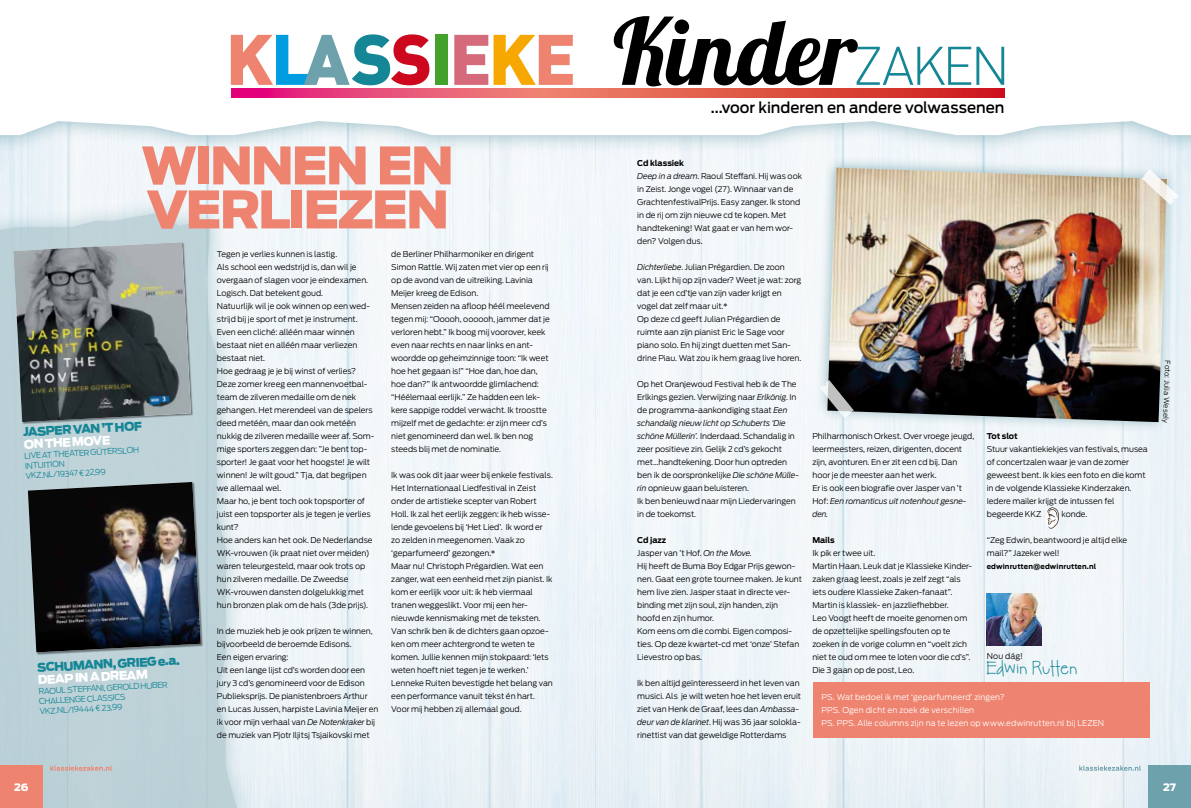
<style>
.page{position:relative;width:1191px;height:808px;background:#fff}
.page>*{position:absolute;margin:0;border:0;box-sizing:border-box;transform-origin:0 0}
.t1{font:91.6px "Lobster 1.4";letter-spacing:.005em;color:#000}
.t2{font:900 51.2px/44px "Antenna";letter-spacing:-.05em;color:#ee8470}
.t3{font:17.8px "Melisa";letter-spacing:.035em;color:#158695}
.t4{font:500 15px "Antenna";letter-spacing:-.005em;color:#000}
.t5{font:900 12px "Antenna";color:#158695}
.t6{font:900 12px "Antenna";color:#fff}
.t7{font:900 10.2px "Antenna";color:#fff}
.t8{font:300 8px/13px "Antenna";letter-spacing:-.01em;color:#000}
.t9{font:300 8px/13px "Antenna";letter-spacing:.01em;color:#fff}
.t10{font:300 8px/10px "Antenna";color:#158695}
.t11{font:700 8px "Antenna";letter-spacing:-.01em;color:#000}
.t12{font:700 7px "Antenna";letter-spacing:.02em;color:#000}
.t13{font:300 7px "Antenna";color:#000}
.s1{font-family:"DIN Pro";font-weight:900;font-size:70.3px;color:#ee8470}
.s2{font-family:"DIN Pro";font-weight:900;font-size:70.3px;color:#009ee0}
.s3{font-family:"DIN Pro";font-weight:900;font-size:70.3px;color:#6da1ac}
.s4{font-family:"DIN Pro";font-weight:900;font-size:70.3px;color:#158695}
.s5{font-family:"DIN Pro";font-weight:900;font-size:70.3px;color:#cd071e}
.s6{font-family:"DIN Pro";font-weight:900;font-size:70.3px;color:#44a12b}
.s7{font-family:"DIN Pro";font-weight:900;font-size:70.3px;color:#d56b7a}
.s8{font-family:"DIN Pro";font-weight:900;font-size:70.3px;color:#f7a800}
.s9{font-family:"DIN Pro";font-weight:300;font-size:53.5px;color:#158695}
.s10{font-style:italic}
.s11{font-weight:700}
</style>
<div class="page">
<img style="left:0;top:154px;width:1191px;height:654px">
<div style="left:0;top:0;width:1191px;height:154px;background:#6da1ac;opacity:.75"></div>
<svg style="left:0;top:0;width:1191px;height:135px"></svg>
<div style="left:0;top:195px;width:255px;height:613px;background:#f1f6f9"></div>
<svg style="left:0;top:212px;width:238px;height:596px;background:#c2d6db"></svg>
<div style="left:13px;top:242px;width:181px;height:183px;background:#000;opacity:.44"></div>
<img style="left:13px;top:242px;width:178px;height:180px">
<div style="left:28px;top:482px;width:175px;height:173px;background:#000;opacity:.44"></div>
<img style="left:28px;top:482px;width:173px;height:170px">
<svg style="left:814px;top:154px;width:366px;height:281px;fill:#edf3f7"></svg>
<img style="left:827px;top:168px;width:340px;height:254px">
<svg style="left:819px;top:380px;width:35px;height:38px"></svg>
<svg style="left:1141px;top:169px;width:37px;height:36px"></svg>
<div style="left:813px;top:682px;width:336px;height:56px;background:#ee8470"></div>
<img style="left:986px;top:594px;width:55px;height:52px">
<svg style="left:1045px;top:507px;width:13px;height:22px"></svg>
<div style="left:1148px;top:765px;width:43px;height:43px;background:#6da1ac"></div>
<div style="left:0;top:765px;width:43px;height:43px;background:#ee8470"></div>
<svg style="left:231px;top:88px;width:773px;height:9px;background:#e14d58"></svg>
<svg style="left:50px;top:766px;width:62px;height:5px"></svg>
<svg style="left:1079px;top:766px;width:61px;height:5px"></svg>
<h1 class="t1" style="left:226px;top:-7px;width:786px"><span class="s1">K</span><span class="s2">L</span><span class="s3">A</span><span class="s4">S</span><span class="s5">S</span><span class="s6">I</span><span class="s7">E</span><span class="s8">K</span><span class="s1">E</span> Kinder<span class="s9">ZAKEN</span></h1>
<h2 class="t2" style="left:141px;top:144px;width:314px">WINNEN EN<br>VERLIEZEN</h2>
<h3 class="t5" style="left:23px;top:425px;width:120px;rotate:-3deg">JASPER VAN ’T HOF</h3>
<h3 class="t6" style="left:24px;top:437px;width:88px;rotate:-3deg">ON THE MOVE</h3>
<p class="t10" style="left:24px;top:451px;width:116px;rotate:-3deg">LIVE AT THEATER GÜTERSLOH<br>INTUITION<br>VKZ.NL/19347 € 22,99</p>
<h3 class="t5" style="left:37px;top:660px;width:144px;rotate:-3deg">SCHUMANN, GRIEG e.a.</h3>
<h3 class="t6" style="left:38px;top:673px;width:112px;rotate:-3deg">DEAP IN A DREAM</h3>
<p class="t10" style="left:38px;top:686px;width:131px;rotate:-3deg">RAOUL STEFFANI, GEROLD HUBER<br>CHALLENGE CLASSICS<br>VKZ.NL/19444 € 23,99</p>
<p class="t8" style="left:217px;top:248px;width:159px">Tegen je verlies kunnen is lastig.<br>Als school een wedstrijd is, dan wil je overgaan of slagen voor je eindexamen.<br>Logisch. Dat betekent goud.<br>Natuurlijk wil je ook winnen op een wed&shy;strijd bij je sport of met je instrument.<br>Even een cliché: alléén maar winnen bestaat niet en alléén maar verliezen bestaat niet.<br>Hoe gedraag je je bij winst of verlies?<br>Deze zomer kreeg een mannenvoetbal&shy;team de zilveren medaille om de nek gehangen. Het merendeel van de spelers deed metéén, maar dan ook metéén nukkig de zilveren medaille weer af. Som&shy;mige sporters zeggen dan: ”Je bent top&shy;sporter! Je gaat voor het hoogste! Je wilt winnen! Je wilt goud.” Tja, dat begrijpen we allemaal wel.<br>Maar ho, je bent toch ook topsporter of juist een topsporter als je tegen je verlies kunt?<br>Hoe anders kan het ook. De Nederlandse WK-vrouwen (ik praat niet over meiden) waren teleurgesteld, maar ook trots op hun zilveren medaille. De Zweedse WK-vrouwen dansten dolgelukkig met hun bronzen plak om de hals (3de prijs).</p>
<p class="t8" style="left:217px;top:625px;width:163px">In de muziek heb je ook prijzen te winnen, bijvoorbeeld de beroemde Edisons.<br>Een eigen ervaring:<br>Uit een lange lijst cd’s worden door een jury 3 cd’s genomineerd voor de Edison Publieksprijs. De pianistenbroers Arthur en Lucas Jussen, harpiste Lavinia Meijer en ik voor mijn verhaal van <span class="s10">De Notenkraker</span> bij de muziek van Pjotr Iljitsj Tsjaikovski met</p>
<p class="t8" style="left:391px;top:248px;width:160px">de Berliner Philharmoniker en dirigent Simon Rattle. Wij zaten met vier op een rij op de avond van de uitreiking. Lavinia Meijer kreeg de Edison.<br>Mensen zeiden na afloop héél meelevend tegen mij: “Ooooh, oooooh, jammer dat je verloren hebt.” Ik boog mij voorover, keek even naar rechts en naar links en ant&shy;woordde op geheimzinnige toon: “Ik weet hoe het gegaan is!” “Hoe dan, hoe dan, hoe dan?” Ik antwoordde glimlachend: “Héélemaal eerlijk.” Ze hadden een lek&shy;kere sappige roddel verwacht. Ik troostte mijzelf met de gedachte: er zijn meer cd’s niet genomineerd dan wel. Ik ben nog steeds blij met de nominatie.</p>
<p class="t8" style="left:391px;top:469px;width:163px">Ik was ook dit jaar weer bij enkele festivals.<br>Het Internationaal Liedfestival in Zeist onder de artistieke scepter van Robert Holl. Ik zal het eerlijk zeggen: ik heb wisse&shy;lende gevoelens bij ‘Het Lied’. Ik word er zo zelden in meegenomen. Vaak zo ‘geparfumeerd’ gezongen.*<br>Maar nu! Christoph Prégardien. Wat een zanger, wat een eenheid met zijn pianist. Ik kom er eerlijk voor uit: ik heb viermaal tranen weggeslikt. Voor mij een her&shy;nieuwde kennismaking met de teksten.<br>Van schrik ben ik de dichters gaan opzoe&shy;ken om meer achtergrond te weten te komen. Jullie kennen mijn stokpaard: ‘Iets weten hoeft niet tegen je te werken.’ Lenneke Ruiten bevestigde het belang van een performance vanuit tekst én hart.<br>Voor mij hebben zij allemaal goud.</p>
<h3 class="t4" style="left:711px;top:99px;width:295px">...voor kinderen en andere volwassenen</h3>
<p class="t8" style="left:637px;top:157px;width:166px"><span class="s11">Cd klassiek<br></span><span class="s10">Deep in a dream</span>. Raoul Steffani. Hij was ook in Zeist. Jonge vogel (27). Winnaar van de GrachtenfestivalPrijs. Easy zanger. Ik stond in de rij om zijn nieuwe cd te kopen. Met handtekening! Wat gaat er van hem wor&shy;den? Volgen dus.</p>
<p class="t8" style="left:637px;top:261px;width:166px"><span class="s10">Dichterliebe</span>. Julian Prégardien. De zoon van. Lijkt hij op zijn vader? Weet je wat: zorg dat je een cd’tje van zijn vader krijgt en vogel dat zelf maar uit.*<br>Op deze cd geeft Julian Prégardien de ruimte aan zijn pianist Eric le Sage voor piano solo. En hij zingt duetten met San&shy;drine Piau. Wat zou ik hem graag live horen.</p>
<p class="t8" style="left:637px;top:378px;width:163px">Op het Oranjewoud Festival heb ik de The Erlkings gezien. Verwijzing naar <span class="s10">Erlkönig</span>. In de programma-aankondiging staat <span class="s10">Een schandalig nieuw licht op Schuberts ‘Die schöne Müllerin’.</span> Inderdaad. Schandalig in zeer positieve zin. Gelijk 2 cd’s gekocht met…handtekening. Door hun optreden ben ik de oorspronkelijke <span class="s10">Die schöne Mülle&shy;rin</span> opnieuw gaan beluisteren.<br>Ik ben benieuwd naar mijn Liedervaringen in de toekomst.</p>
<p class="t8" style="left:637px;top:534px;width:166px"><span class="s11">Cd jazz<br></span>Jasper van ’t Hof. <span class="s10">On the Move.<br></span>Hij heeft de Buma Boy Edgar Prijs gewon&shy;nen. Gaat een grote tournee maken. Je kunt hem live zien. Jasper staat in directe ver&shy;binding met zijn soul, zijn handen, zijn hoofd en zijn humor.<br>Kom eens om die combi. Eigen composi&shy;ties. Op deze kwartet-cd met ‘onze’ Stefan<br>Lievestro op bas.</p>
<p class="t8" style="left:637px;top:677px;width:165px">Ik ben altijd geïnteresseerd in het leven van musici. Als je wilt weten hoe het leven eruit ziet van Henk de Graaf, lees dan <span class="s10">Ambassa&shy;deur van de klarinet</span>. Hij was 36 jaar solokla&shy;rinettist van dat geweldige Rotterdams</p>
<p class="t8" style="left:812px;top:430px;width:163px">Philharmonisch Orkest. Over vroege jeugd, leermeesters, reizen, dirigenten, docent zijn, avonturen. En er zit een cd bij. Dan hoor je de meester aan het werk.<br>Er is ook een biografie over Jasper van ’t Hof: <span class="s10">Een romanticus uit notenhout gesne&shy;den.</span></p>
<p class="t11" style="left:812px;top:535px;width:24px">Mails</p>
<p class="t8" style="left:812px;top:547px;width:161px">Ik pik er twee uit.<br>Martin Haan. Leuk dat je Klassieke Kinder&shy;zaken graag leest, zoals je zelf zegt “als iets oudere Klassieke Zaken-fanaat”.<br>Martin is klassiek- en jazzliefhebber.<br>Leo Voogt heeft de moeite genomen om de opzettelijke spellingsfouten op te zoeken in de vorige column en “voelt zich niet te oud om mee te loten voor die cd’s”.<br>Die 3 gaan op de post, Leo.</p>
<p class="t11" style="left:986px;top:431px;width:32px">Tot slot</p>
<p class="t8" style="left:986px;top:443px;width:162px">Stuur vakantiekiekjes van festivals, musea of concertzalen waar je van de zomer geweest bent. Ik kies een foto en die komt in de volgende Klassieke Kinderzaken.<br>Iedere mailer krijgt de intussen fel begeerde KKZ</p>
<p class="t8" style="left:1061px;top:508px;width:27px">konde.</p>
<p class="t8" style="left:986px;top:534px;width:142px">“Zeg Edwin, beantwoord je altijd elke mail?” Jazeker wel!</p>
<p class="t12" style="left:986px;top:562px;width:111px">edwinrutten@edwinrutten.nl</p>
<p class="t8" style="left:986px;top:650px;width:38px">Nou dág!</p>
<h3 class="t3" style="left:986px;top:657px;width:92px">Edwin Rutten</h3>
<p class="t9" style="left:821px;top:691px;width:284px">PS. Wat bedoel ik met ‘geparfumeerd’ zingen?<br>PPS. Ogen dicht en zoek de verschillen<br>PS. PPS. Alle columns zijn na te lezen op www.edwinrutten.nl bij LEZEN</p>
<p class="t13" style="left:1172px;top:361px;width:64px;rotate:92deg">Foto: Julia Wesely</p>
<p class="t7" style="left:14px;top:781px;width:16px">26</p>
<p class="t7" style="left:1163px;top:781px;width:14px">27</p>
</div>
